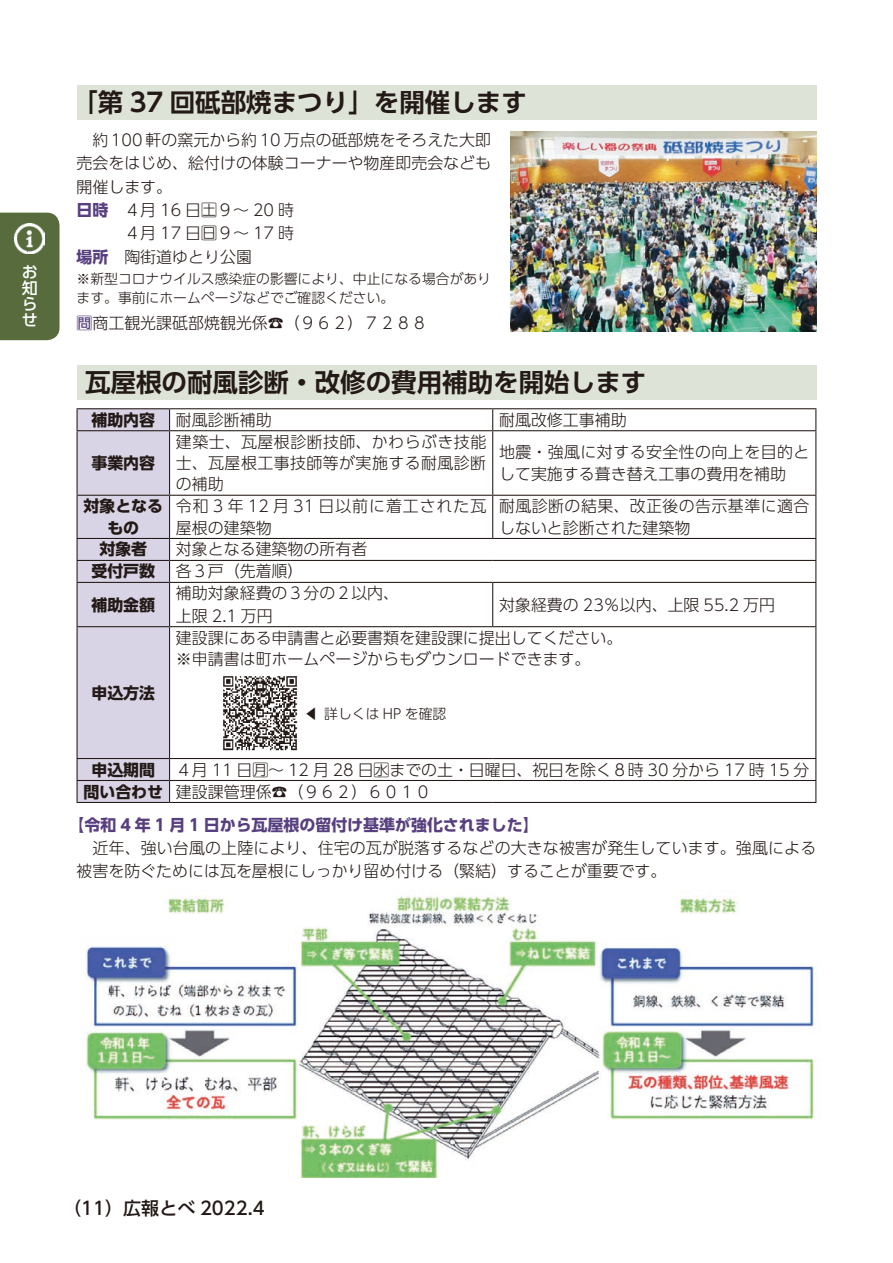
<style>
.page{position:relative;width:893px;height:1263px;background:#fff}
.page>*{position:absolute;margin:0;border:0;box-sizing:border-box;transform-origin:0 0}
.t1{font:700 25.5px "UD Shin Go Pro De";color:#231916}
.t2{font:500 18px "UD Shin Go Pro";color:#231916}
.t3{font:300 15.9px/23.4px "UD Shin Go Pro";color:#231916}
.t4{font:700 15.9px/21.3px "UD Shin Go Pro";color:#231916;text-align:center}
.t5{font:300 15.9px/21.3px "UD Shin Go Pro";letter-spacing:.025em;color:#231916}
.t6{font:700 15.9px "UD Shin Go Pro";color:#583f7f}
.t7{font:300 15.9px/21.3px "UD Shin Go Pro";letter-spacing:.06em;color:#231916}
.t8{font:500 15.9px/15.9px "UD Shin Go Pro";color:#fff;text-align:justify}
.t9{font:300 13.8px/19.2px "UD Shin Go Pro";color:#231916}
.s1{font-weight:700;color:#583f7f}
.s2{font-weight:500;color:#583f7f}
</style>
<div class="page">
<img style="left:223px;top:676px;width:75px;height:75px">
<div style="left:77px;top:366px;width:739px;height:34px;background:#dee3d7"></div>
<hr style="left:77px;top:408px;width:93px;height:1px;background:#231916">
<hr style="left:170px;top:408px;width:323px;height:1px;background:#231916">
<hr style="left:493px;top:408px;width:323px;height:1px;background:#231916">
<svg style="left:492px;top:409px;width:1px;height:21px"></svg>
<svg style="left:815px;top:409px;width:1px;height:21px"></svg>
<hr style="left:170px;top:430px;width:323px;height:1px;background:#231916">
<hr style="left:493px;top:430px;width:323px;height:1px;background:#231916">
<hr style="left:492px;top:431px;width:1px;height:64px;background:#231916">
<hr style="left:815px;top:431px;width:1px;height:64px;background:#231916">
<hr style="left:170px;top:495px;width:323px;height:1px;background:#231916">
<hr style="left:493px;top:495px;width:323px;height:1px;background:#231916">
<hr style="left:492px;top:496px;width:1px;height:42px;background:#231916">
<hr style="left:815px;top:496px;width:1px;height:42px;background:#231916">
<hr style="left:170px;top:538px;width:323px;height:1px;background:#231916">
<hr style="left:493px;top:538px;width:323px;height:1px;background:#231916">
<hr style="left:170px;top:560px;width:323px;height:1px;background:#231916">
<hr style="left:493px;top:560px;width:323px;height:1px;background:#231916">
<svg style="left:815px;top:539px;width:1px;height:43px"></svg>
<hr style="left:170px;top:582px;width:323px;height:1px;background:#231916">
<hr style="left:493px;top:582px;width:323px;height:1px;background:#231916">
<hr style="left:492px;top:583px;width:1px;height:43px;background:#231916">
<hr style="left:815px;top:583px;width:1px;height:43px;background:#231916">
<hr style="left:170px;top:626px;width:323px;height:1px;background:#231916">
<hr style="left:493px;top:626px;width:323px;height:1px;background:#231916">
<hr style="left:815px;top:627px;width:1px;height:131px;background:#231916">
<hr style="left:170px;top:758px;width:323px;height:1px;background:#231916">
<hr style="left:493px;top:758px;width:323px;height:1px;background:#231916">
<hr style="left:170px;top:780px;width:323px;height:1px;background:#231916">
<svg style="left:77px;top:409px;width:93px;height:393px;background:#d1ccdc"></svg>
<hr style="left:493px;top:780px;width:323px;height:1px;background:#231916">
<svg style="left:815px;top:759px;width:1px;height:43px"></svg>
<hr style="left:77px;top:802px;width:93px;height:1px;background:#231916">
<hr style="left:170px;top:802px;width:323px;height:1px;background:#231916">
<hr style="left:493px;top:802px;width:323px;height:1px;background:#231916">
<img style="left:85px;top:896px;width:731px;height:282px">
<div style="left:77px;top:85px;width:739px;height:34px;background:#dee3d7"></div>
<img style="left:510px;top:132px;width:306px;height:200px">
<div style="left:0;top:213px;width:60px;height:127px;background:#576b3d"></div>
<img style="left:15px;top:223px;width:30px;height:30px">
<p class="t8" style="left:22px;top:263px;width:17px">お知らせ</p>
<h1 class="t1" style="left:72px;top:81px;width:456px">「第 37 回砥部焼まつり」を開催します</h1>
<p class="t3" style="left:77px;top:128px;width:416px">　約 100 軒の窯元から約 10 万点の砥部焼をそろえた大即売会をはじめ、絵付けの体験コーナーや物産即売会なども開催します。<br><span class="s1">日時</span>　４月 16 日土９～ 20 時<br>　　　４月 17 日日９～ 17 時<br><span class="s1">場所</span>　陶街道ゆとり公園</p>
<p class="t9" style="left:77px;top:269px;width:416px">※新型コロナウイルス感染症の影響により、中止になる場合があります。事前にホームページなどでご確認ください。</p>
<p class="t3" style="left:77px;top:310px;width:352px"><span class="s2">問</span>商工観光課砥部焼観光係☎)９６２(７２８８</p>
<h1 class="t1" style="left:85px;top:362px;width:563px">瓦屋根の耐風診断・改修の費用補助を開始します</h1>
<p class="t4" style="left:91px;top:409px;width:65px">補助内容</p>
<p class="t4" style="left:91px;top:452px;width:65px">事業内容</p>
<p class="t3" style="left:176px;top:407px;width:97px">耐風診断補助</p>
<p class="t3" style="left:499px;top:407px;width:129px">耐風改修工事補助</p>
<p class="t3" style="left:176px;top:430px;width:312px;line-height:21.3px;text-align:justify">建築士、瓦屋根診断技師、かわらぶき技能士、瓦屋根工事技師等が実施する耐風診断の補助</p>
<p class="t3" style="left:499px;top:441px;width:312px;line-height:21.3px">地震・強風に対する安全性の向上を目的として実施する葺き替え工事の費用を補助</p>
<p class="t4" style="left:83px;top:495px;width:81px">対象となるもの</p>
<p class="t7" style="left:176px;top:495px;width:312px">令和 3 年 12 月 31 日以前に着工された瓦屋根の建築物</p>
<p class="t5" style="left:499px;top:495px;width:312px">耐風診断の結果、改正後の告示基準に適合しないと診断された建築物</p>
<p class="t3" style="left:176px;top:537px;width:193px">対象となる建築物の所有者</p>
<p class="t4" style="left:99px;top:538px;width:49px">対象者</p>
<p class="t4" style="left:91px;top:560px;width:65px">受付戸数</p>
<p class="t3" style="left:176px;top:559px;width:129px">各３戸（先着順(</p>
<p class="t3" style="left:176px;top:581px;width:225px">補助対象経費の３分の２以内、</p>
<p class="t4" style="left:91px;top:593px;width:65px">補助金額</p>
<p class="t3" style="left:499px;top:592px;width:277px">対象経費の 23％以内、上限 55.2 万円</p>
<p class="t3" style="left:176px;top:603px;width:98px">上限 2.1 万円</p>
<p class="t4" style="left:91px;top:681px;width:65px">申込方法</p>
<p class="t3" style="left:176px;top:626px;width:448px;line-height:21.3px">建設課にある申請書と必要書類を建設課に提出してください。※申請書は町ホームページからもダウンロードできます。</p>
<p class="t9" style="left:305px;top:703px;width:143px">◀ 詳しくは HP を確認</p>
<p class="t4" style="left:91px;top:758px;width:65px">申込期間</p>
<p class="t4" style="left:83px;top:780px;width:81px">問い合わせ</p>
<p class="t3" style="left:176px;top:757px;width:635px">４月 11 日月～ 12 月 28 日水までの土・日曜日、祝日を除く８時 30 分から 17 時 15 分</p>
<p class="t3" style="left:176px;top:779px;width:257px">建設課管理係☎)９６２(６０１０</p>
<p class="t6" style="left:69px;top:811px;width:472px">【令和 4 年 1 月 1 日から瓦屋根の留付け基準が強化されました【</p>
<p class="t3" style="left:77px;top:835px;width:741px">　近年、強い台風の上陸により、住宅の瓦が脱落するなどの大きな被害が発生しています。強風による被害を防ぐためには瓦を屋根にしっかり留め付ける（緊結）することが重要です。</p>
<p class="t2" style="left:63px;top:1194px;width:203px">（11）広報とべ 2022.4</p>
</div>
